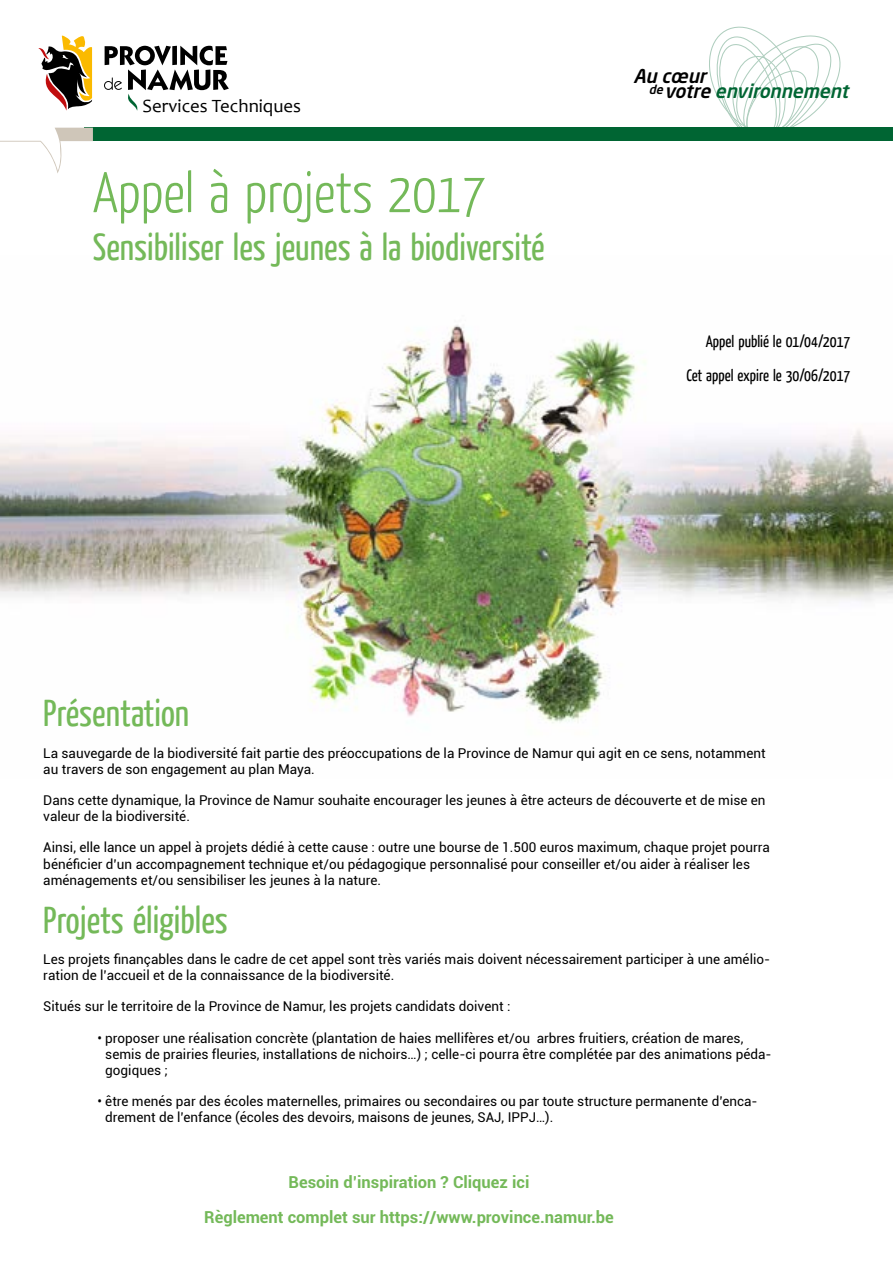
<style>
.page{position:relative;width:893px;height:1263px;background:#fff}
.page>*{position:absolute;margin:0;border:0;box-sizing:border-box;transform-origin:0 0}
.t1{font:300 57px "Yanone Kaffeesatz";color:#74b959}
.t2{font:37.5px "Yanone Kaffeesatz";color:#74b959}
.t3{font:italic 500 18.9px/15.3px "Neo Sans Std";color:#006533}
.t4{font:18.9px "Candara";color:#000}
.t5{font:700 16.5px/34.8px "Roboto";color:#74b959;text-align:center}
.t6{font:16.5px/33.9px "Yanone Kaffeesatz";color:#000;text-align:right}
.t7{font:13.5px/16.2px "Roboto";color:#000}
.s1{color:#000}
</style>
<div class="page">
<svg style="left:55px;top:45px;width:838px;height:83px"></svg>
<svg style="left:702px;top:26px;width:147px;height:102px"></svg>
<div style="left:84px;top:128px;width:809px;height:13px;background:#006533"></div>
<svg style="left:0;top:128px;width:93px;height:45px"></svg>
<svg style="left:38px;top:35px;width:55px;height:78px"></svg>
<svg style="left:104px;top:46px;width:125px;height:65px"></svg>
<img style="left:0;top:325px;width:893px;height:399px">
<h3 class="t4" style="left:143px;top:95px;width:160px">Services Techniques</h3>
<h1 class="t1" style="left:93px;top:157px;width:395px">Appel à projets 2017</h1>
<h2 class="t2" style="left:93px;top:223px;width:453px">Sensibiliser les jeunes à la biodiversité</h2>
<h3 class="t3" style="left:649px;top:68px;width:206px;text-indent:-15px"><span class="s1">Au cœur<br></span><sup>de</sup> <span class="s1">votre</span> environnement</h3>
<p class="t6" style="left:686px;top:324px;width:166px">Appel publié le 01/04/2017<br>Cet appel expire le 30/06/2017</p>
<h2 class="t2" style="left:43px;top:689px;width:147px">Présentation</h2>
<p class="t7" style="left:43px;top:744px;width:724px">La sauvegarde de la biodiversité fait partie des préoccupations de la Province de Namur qui agit en ce sens, notamment au travers de son engagement au plan Maya.</p>
<p class="t7" style="left:43px;top:791px;width:724px">Dans cette dynamique, la Province de Namur souhaite encourager les jeunes à être acteurs de découverte et de mise en valeur de la biodiversité.</p>
<p class="t7" style="left:43px;top:839px;width:728px">Ainsi, elle lance un appel à projets dédié à cette cause : outre une bourse de 1.500 euros maximum, chaque projet pourra bénéficier d’un accompagnement technique et/ou pédagogique personnalisé pour conseiller et/ou aider à réaliser les aménagements et/ou sensibiliser les jeunes à la nature.</p>
<h2 class="t2" style="left:43px;top:896px;width:186px">Projets éligibles</h2>
<p class="t7" style="left:43px;top:950px;width:728px">Les projets finançables dans le cadre de cet appel sont très variés mais doivent nécessairement participer à une amélio&shy;ration de l’accueil et de la connaissance de la biodiversité.</p>
<p class="t7" style="left:43px;top:998px;width:469px">Situés sur le territoire de la Province de Namur, les projets candidats doivent :</p>
<p class="t7" style="left:105px;top:1029px;width:668px;text-indent:-8px">• proposer une réalisation concrète (plantation de haies mellifères et/ou arbres fruitiers, création de mares, semis de prairies fleuries, installations de nichoirs…) ; celle-ci pourra être complétée par des animations péda&shy;gogiques ;</p>
<p class="t7" style="left:105px;top:1093px;width:654px;text-indent:-8px">• être menés par des écoles maternelles, primaires ou secondaires ou par toute structure permanente d’enca&shy;drement de l’enfance (écoles des devoirs, maisons de jeunes, SAJ, IPPJ…).</p>
<p class="t5" style="left:204px;top:1164px;width:411px">Besoin d’inspiration ? Cliquez ici<br>Règlement complet sur https://www.province.namur.be</p>
</div>
